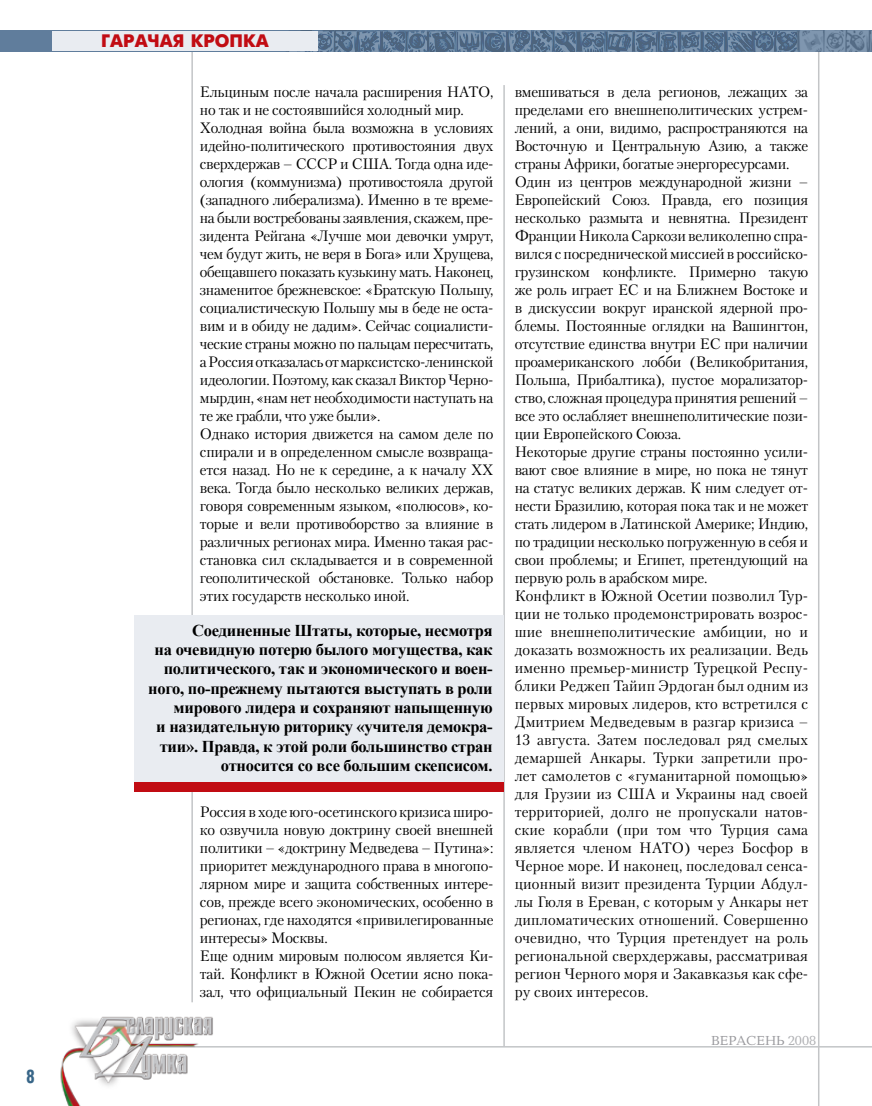
<style>
.page{position:relative;width:872px;height:1106px;background:#fff}
.page>*{position:absolute;margin:0;border:0;box-sizing:border-box;transform-origin:0 0}
.t1{font:18px "Futuris Extra C";color:#c10c13}
.t2{font:700 18px "AG Letterica Cond L";color:#386688;scale:.9 1}
.t3{font:700 16.5px/19.4px "Times New Roman";letter-spacing:-.015em;color:#000;text-align:right}
.t4{font:15px/18px "Petersburg C";letter-spacing:-.015em;color:#000}
.t5{font:13.5px "Baltica C";color:#97979b}
.s1{color:#aeafb2}
</style>
<div class="page">
<hr style="left:818px;top:52px;width:1px;height:1054px;background:#c3c5c7">
<img style="left:285px;top:30px;width:587px;height:1px">
<hr style="left:191px;top:52px;width:2px;height:950px;background:#c3c5c7">
<hr style="left:503px;top:85px;width:2px;height:961px;background:#c3c5c7">
<svg style="left:0;top:31px;width:871px;height:21px;background:#5f7995"></svg>
<div style="left:52px;top:31px;width:266px;height:20px;background:#e9ecf1"></div>
<hr style="left:146px;top:1046px;width:726px;height:1px;background:#c3c5c7">
<img style="left:60px;top:983px;width:170px;height:123px">
<svg style="left:871px;top:31px;width:1px;height:21px"></svg>
<div style="left:134px;top:615px;width:370px;height:169px;background:#e9ecf1"></div>
<div style="left:134px;top:782px;width:370px;height:9px;background:#c10c13"></div>
<p class="t2" style="left:27px;top:1065px;width:10px">8</p>
<p class="t1" style="left:101px;top:31px;width:169px">ГАРАЧАЯ КРОПКА</p>
<p class="t4" style="left:200px;top:82px;width:295px">Ельциным после начала расширения НАТО, но так и не состоявшийся холодный мир.<br>Холодная война была возможна в условиях идейно-политического противостояния двух сверхдержав – СССР и США. Тогда одна иде&shy;ология (коммунизма) противостояла другой (западного либерализма). Именно в те време&shy;на были востребованы заявления, скажем, пре&shy;зидента Рейгана «Лучше мои девочки умрут, чем будут жить, не веря в Бога» или Хрущева, обещавшего показать кузькину мать. Наконец, знаменитое брежневское: «Братскую Польшу, социалистическую Польшу мы в беде не оста&shy;вим и в обиду не дадим». Сейчас социалисти&shy;ческие страны можно по пальцам пересчитать, а Россия отказалась от марксистско-ленинской идеологии. Поэтому, как сказал Виктор Черно&shy;мырдин, «нам нет необходимости наступать на те же грабли, что уже были».<br>Однако история движется на самом деле по спирали и в определенном смысле возвраща&shy;ется назад. Но не к середине, а к началу ХХ века. Тогда было несколько великих держав, говоря современным языком, «полюсов», ко&shy;торые и вели противоборство за влияние в различных регионах мира. Именно такая рас&shy;становка сил складывается и в современной геополитической обстановке. Только набор этих государств несколько иной.</p>
<p class="t3" style="left:148px;top:620px;width:346px">Соединенные Штаты, которые, несмотря<br>на очевидную потерю былого могущества, как политического, так и экономического и воен&shy;ного, по-прежнему пытаются выступать в роли мирового лидера и сохраняют напыщенную<br>и назидательную риторику «учителя демокра&shy;тии». Правда, к этой роли большинство стран относится со все большим скепсисом.</p>
<p class="t4" style="left:200px;top:802px;width:295px">Россия в ходе юго-осетинского кризиса широ&shy;ко озвучила новую доктрину своей внешней политики – «доктрину Медведева – Путина»: приоритет международного права в многопо&shy;лярном мире и защита собственных интере&shy;сов, прежде всего экономических, особенно в регионах, где находятся «привилегированные интересы» Москвы.<br>Еще одним мировым полюсом является Ки&shy;тай. Конфликт в Южной Осетии ясно пока&shy;зал, что официальный Пекин не собирается</p>
<p class="t4" style="left:514px;top:82px;width:295px">вмешиваться в дела регионов, лежащих за пределами его внешнеполитических устрем&shy;лений, а они, видимо, распространяются на Восточную и Центральную Азию, а также страны Африки, богатые энергоресурсами.<br>Один из центров международной жизни – Европейский Союз. Правда, его позиция несколько размыта и невнятна. Президент Франции Никола Саркози великолепно спра&shy;вился с посреднической миссией в российско&shy;грузинском конфликте. Примерно такую же роль играет ЕС и на Ближнем Востоке и в дискуссии вокруг иранской ядерной про&shy;блемы. Постоянные оглядки на Вашингтон, отсутствие единства внутри ЕС при наличии проамериканского лобби (Великобритания, Польша, Прибалтика), пустое морализатор&shy;ство, сложная процедура принятия решений – все это ослабляет внешнеполитические пози&shy;ции Европейского Союза.<br>Некоторые другие страны постоянно усили&shy;вают свое влияние в мире, но пока не тянут на статус великих держав. К ним следует от&shy;нести Бразилию, которая пока так и не может стать лидером в Латинской Америке; Индию, по традиции несколько погруженную в себя и свои проблемы; и Египет, претендующий на первую роль в арабском мире.<br>Конфликт в Южной Осетии позволил Тур&shy;ции не только продемонстрировать возрос&shy;шие внешнеполитические амбиции, но и доказать возможность их реализации. Ведь именно премьер-министр Турецкой Респу&shy;блики Реджеп Тайип Эрдоган был одним из первых мировых лидеров, кто встретился с Дмитрием Медведевым в разгар кризиса – 13 августа. Затем последовал ряд смелых демаршей Анкары. Турки запретили про&shy;лет самолетов с «гуманитарной помощью» для Грузии из США и Украины над своей территорией, долго не пропускали натов&shy;ские корабли (при том что Турция сама является членом НАТО) через Босфор в Черное море. И наконец, последовал сенса&shy;ционный визит президента Турции Абдул&shy;лы Гюля в Ереван, с которым у Анкары нет дипломатических отношений. Совершенно очевидно, что Турция претендует на роль региональной сверхдержавы, рассматривая регион Черного моря и Закавказья как сфе&shy;ру своих интересов.</p>
<p class="t5" style="left:711px;top:1033px;width:107px">ВЕРАСЕНЬ <span class="s1">2008</span></p>
</div>
